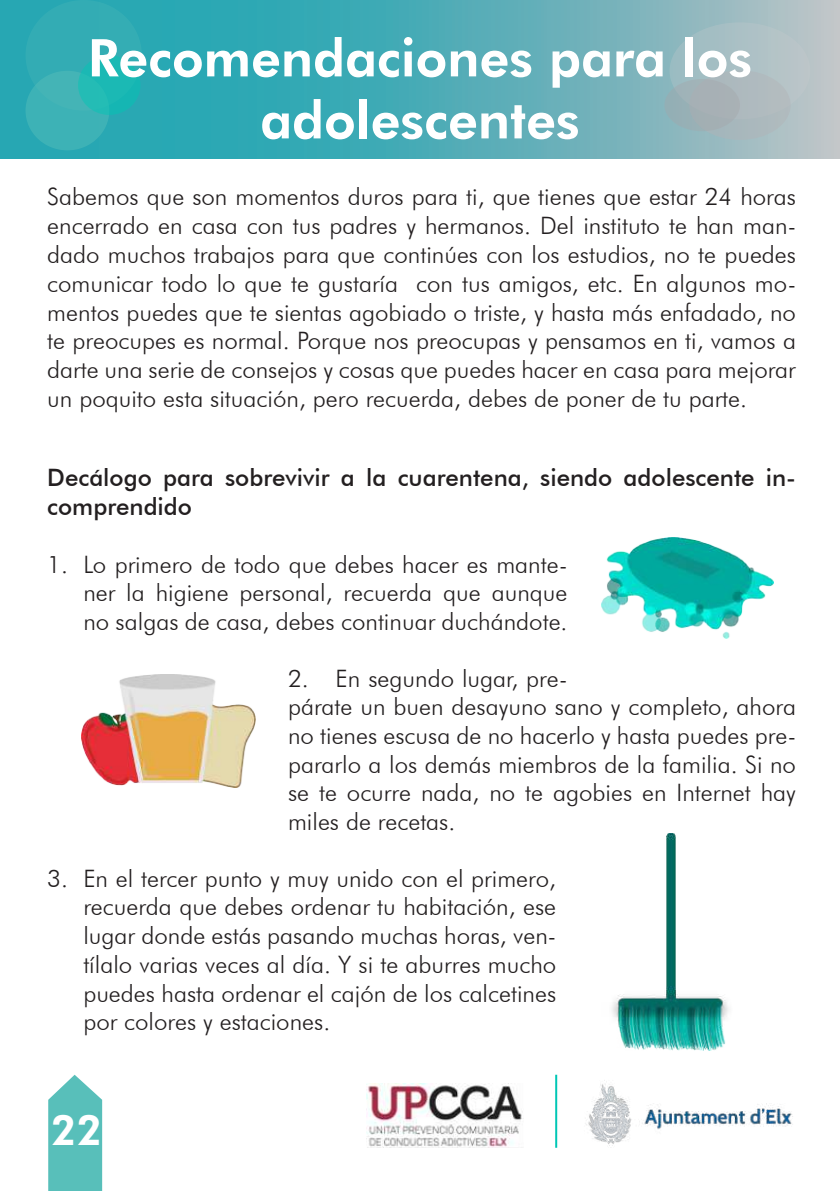
<style>
.page{position:relative;width:840px;height:1191px;background:#fff}
.page>*{position:absolute;margin:0;border:0;box-sizing:border-box;transform-origin:0 0}
.t1{font:800 52px/62px "Futura BT";color:#fff;text-align:center}
.t2{font:800 42px "Futura BT";color:#fff}
.t3{font:300 24px/28.6px "Futura BT";color:#231f20;text-align:justify}
.t4{font:500 24px/28.8px "Futura BT";color:#231f20}
</style>
<div class="page">
<img style="left:601px;top:538px;width:171px;height:100px">
<svg style="left:48px;top:1074px;width:54px;height:117px;background:#6bc6c2"></svg>
<svg style="left:0;top:0;width:839px;height:159px;background:#54aeb8"></svg>
<div style="left:26px;top:0;width:116px;height:111px;background:#33acb4;border-radius:50%"></div>
<div style="left:26px;top:71px;width:83px;height:79px;background:#3db2b6;border-radius:50%"></div>
<div style="left:78px;top:55px;width:62px;height:60px;background:#1bb9b4;border-radius:50%"></div>
<div style="left:669px;top:22px;width:140px;height:97px;background:linear-gradient(to right,#99bbc1,#bcc5c8);border-radius:50%"></div>
<div style="left:689px;top:70px;width:101px;height:70px;background:#aebabe;border-radius:50%"></div>
<div style="left:664px;top:79px;width:75px;height:52px;background:linear-gradient(to right,#94b0b6,#adb0b4);border-radius:50%"></div>
<img style="left:81px;top:674px;width:174px;height:113px">
<img style="left:612px;top:833px;width:116px;height:217px">
<img style="left:366px;top:1083px;width:157px;height:64px">
<img style="left:585px;top:1080px;width:208px;height:66px">
<hr style="left:555px;top:1074px;width:2px;height:73px;background:#00c7b5">
<h1 class="t1" style="left:88px;top:26px;width:665px">Recomendaciones para los adolescentes</h1>
<p class="t3" style="left:47px;top:182px;width:749px">Sabemos que son momentos duros para ti, que tienes que estar 24 horas encerrado en casa con tus padres y hermanos. Del instituto te han man&shy;dado muchos trabajos para que continúes con los estudios, no te puedes comunicar todo lo que te gustaría con tus amigos, etc. En algunos mo&shy;mentos puedes que te sientas agobiado o triste, y hasta más enfadado, no te preocupes es normal. Porque nos preocupas y pensamos en ti, vamos a darte una serie de consejos y cosas que puedes hacer en casa para mejorar un poquito esta situación, pero recuerda, debes de poner de tu parte.</p>
<p class="t4" style="left:47px;top:463px;width:749px">Decálogo para sobrevivir a la cuarentena, siendo adolescente in&shy;comprendido</p>
<p class="t3" style="left:83px;top:549px;width:485px;text-indent:-36px">1. Lo primero de todo que debes hacer es mante&shy;ner la higiene personal, recuerda que aunque no salgas de casa, debes continuar duchándote.</p>
<p class="t3" style="left:288px;top:664px;width:509px;text-align:left">2. En segundo lugar, pre-<br>párate un buen desayuno sano y completo, ahora no tienes escusa de no hacerlo y hasta puedes pre&shy;pararlo a los demás miembros de la familia. Si no se te ocurre nada, no te agobies en Internet hay miles de recetas.</p>
<p class="t3" style="left:83px;top:864px;width:474px;text-indent:-36px">3. En el tercer punto y muy unido con el primero, recuerda que debes ordenar tu habitación, ese lugar donde estás pasando muchas horas, ven&shy;tílalo varias veces al día. Y si te aburres mucho puedes hasta ordenar el cajón de los calcetines por colores y estaciones.</p>
<h2 class="t2" style="left:51px;top:1104px;width:53px">22</h2>
</div>
